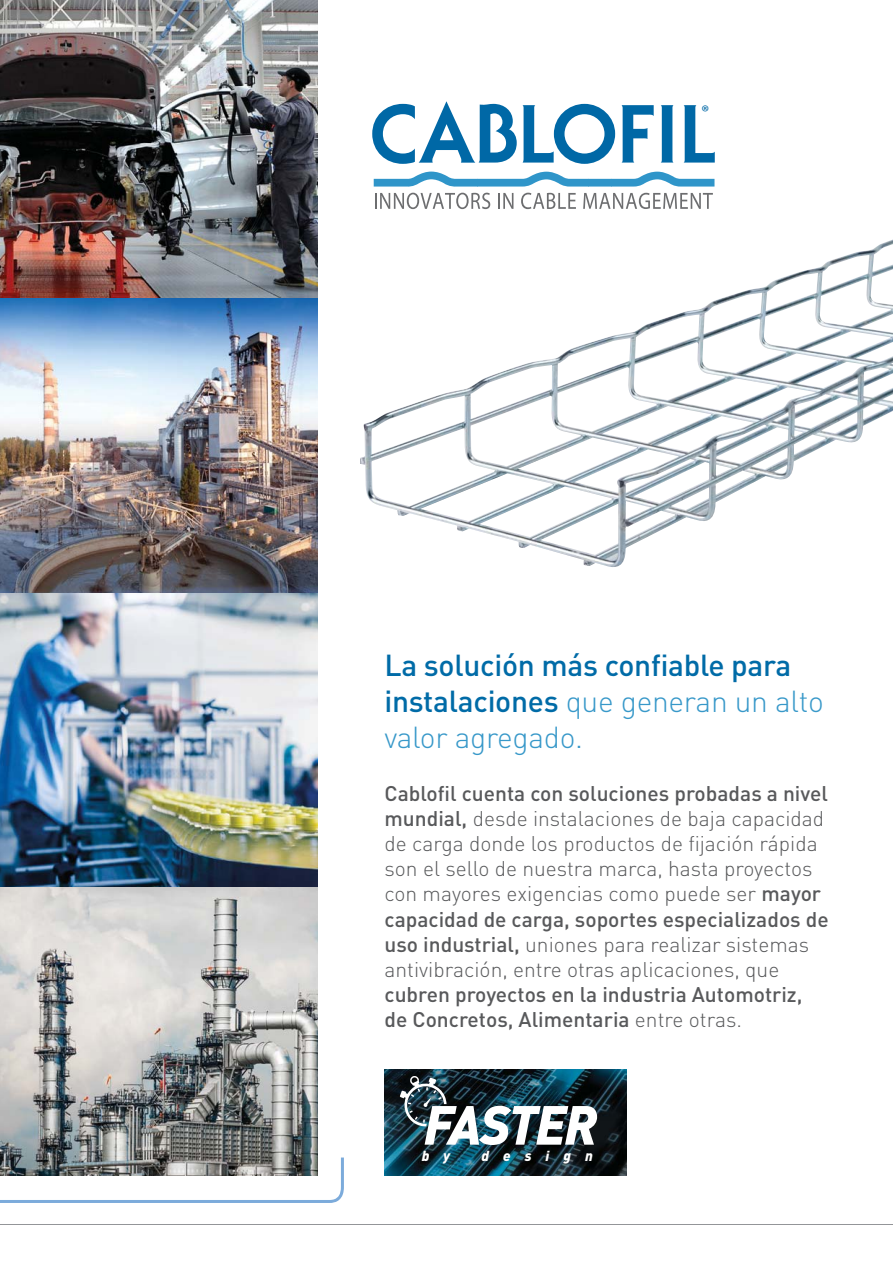
<style>
.page{position:relative;width:893px;height:1263px;background:#fff}
.page>*{position:absolute;margin:0;border:0;box-sizing:border-box;transform-origin:0 0}
.t1{font:500 30px/36px "DIN Pro";letter-spacing:-.01em;color:#006ba7}
.t2{font:300 21px/25.2px "DIN Pro";color:#58595b}
.t3{font:500 21px/25.2px "DIN Pro";color:#58595b}
.t4{font:700 18.45px "Futura";color:#0068a6}
.t5{font:italic 900 14.4px "DIN Pro";letter-spacing:1em;color:#fff}
.s1{font-weight:300;color:#3798c9}
.s2{font-weight:500}
.s3{font-weight:300}
</style>
<div class="page">
<img style="left:0;top:0;width:317px;height:1157px">
<img style="left:360px;top:239px;width:533px;height:328px">
<hr style="left:0;top:1224px;width:893px;height:1px;background:#939598">
<svg style="left:0;top:1157px;width:344px;height:46px"></svg>
<img style="left:384px;top:1069px;width:242px;height:107px">
<img style="left:400px;top:1075px;width:197px;height:70px">
<svg style="left:372px;top:101px;width:343px;height:108px"></svg>
<p class="t4" style="left:701px;top:103px;width:9px">®</p>
<h1 class="t1" style="left:385px;top:651px;width:441px">La solución más confiable para instalaciones <span class="s1">que generan un alto valor agregado.</span></h1>
<p class="t2" style="left:385px;top:783px;width:446px"><span class="s2">Cablofil cuenta con soluciones probadas a nivel mundial,</span> desde instalaciones de baja capacidad de carga donde los productos de fijación rápida son el sello de nuestra marca, hasta proyectos con mayores exigencias como puede ser <span class="s2">mayor capacidad de carga, soportes especializados de uso industrial,</span> uniones para realizar sistemas antivibración, entre otras aplicaciones, que</p>
<p class="t3" style="left:385px;top:985px;width:419px">cubren proyectos en la industria Automotriz, de Concretos, Alimentaria <span class="s3">entre otras.</span></p>
<p class="t5" style="left:422px;top:1151px;width:30px">b y</p>
<p class="t5" style="left:481px;top:1151px;width:113px">design</p>
</div>
